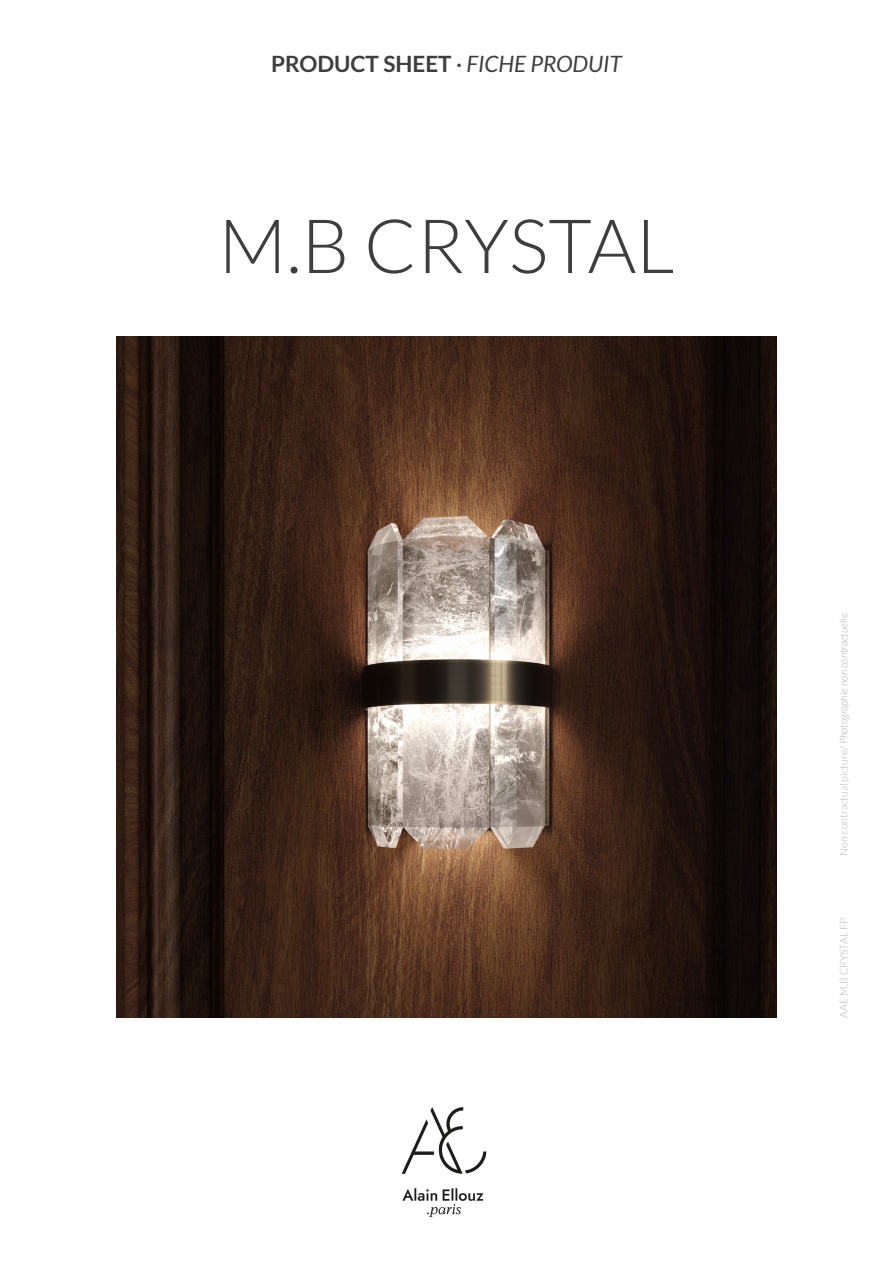
<style>
.page{position:relative;width:893px;height:1263px;background:#fff}
.page>*{position:absolute;margin:0;border:0;box-sizing:border-box;transform-origin:0 0}
.t1{font:300 75px "Lato";color:#3e3e3f}
.t2{font:700 22.5px "Lato";color:#3e3e3f}
.t3{font:italic 300 10.5px "Lato";color:#b2b3b7}
.t4{font:300 10.5px "Lato";color:#b2b3b7}
.s1{font-weight:400}
.s2{font-weight:400;font-style:italic}
.s3{font-style:normal}
</style>
<div class="page">
<img style="left:117px;top:337px;width:659px;height:680px">
<img style="left:401px;top:1107px;width:86px;height:110px">
<p class="t2" style="left:271px;top:51px;width:352px">PRODUCT SHEET <span class="s1">·</span> <span class="s2">FICHE PRODUIT</span></p>
<p class="t1" style="left:218px;top:206px;width:457px">M.B CRYSTAL</p>
<p class="t3" style="left:838px;top:855px;width:246px;rotate:-90deg"><span class="s3">Non contractual picture/</span> Photographie non contractuelle.</p>
<p class="t4" style="left:838px;top:1017px;width:101px;rotate:-90deg">AAE M.B CRYSTAL FP</p>
</div>
